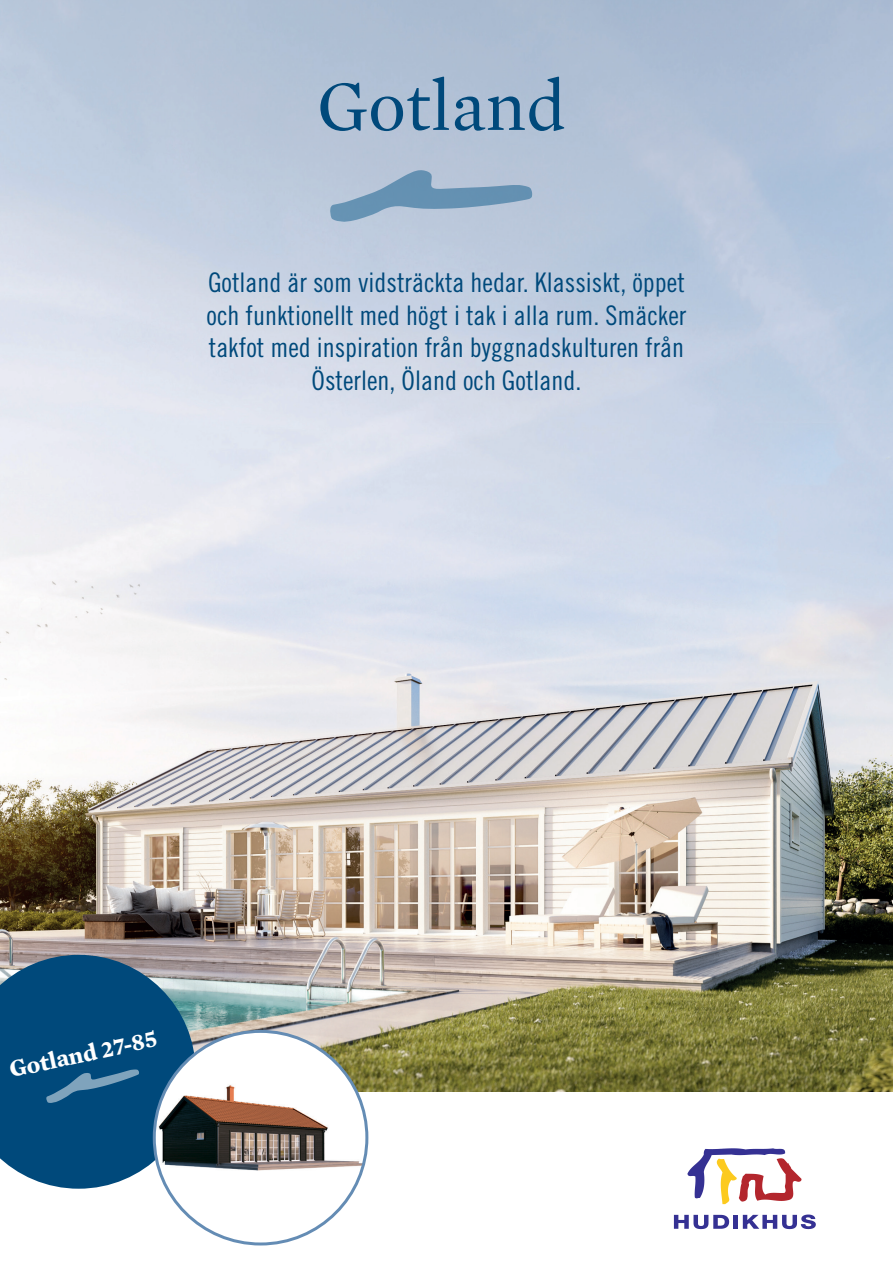
<style>
.page{position:relative;width:893px;height:1263px;background:#fff}
.page>*{position:absolute;margin:0;border:0;box-sizing:border-box;transform-origin:0 0}
.t1{font:72px "Mercury Text G1";color:#00497b}
.t2{font:27px/32.4px "Trade Gothic LT Std Cn 18";color:#00497b;text-align:center}
.t3{font:700 24px "Mercury Text G1";color:#fff}
</style>
<div class="page">
<img style="left:0;top:0;width:893px;height:1091px">
<svg style="left:687px;top:1148px;width:114px;height:56px"></svg>
<div style="left:733px;top:1215px;width:5px;height:14px;background:#353193"></div>
<svg style="left:743px;top:1214px;width:73px;height:15px"></svg>
<svg style="left:674px;top:1215px;width:55px;height:14px"></svg>
<svg style="left:329px;top:159px;width:205px;height:66px;background:#9db4cc"></svg>
<svg style="left:0;top:955px;width:196px;height:234px;background:#1b5a85"></svg>
<svg style="left:45px;top:1067px;width:96px;height:36px;background:#21608c"></svg>
<img style="left:154px;top:1031px;width:213px;height:213px;border-radius:106px">
<h1 class="t1" style="left:317px;top:63px;width:251px">Gotland</h1>
<p class="t2" style="left:207px;top:266px;width:481px">Gotland är som vidsträckta hedar. Klassiskt, öppet och funktionellt med högt i tak i alla rum. Smäcker takfot med inspiration från byggnadskulturen från Österlen, Öland och Gotland.</p>
<p class="t3" style="left:6px;top:1055px;width:152px;rotate:-12deg">Gotland 27-85</p>
</div>
